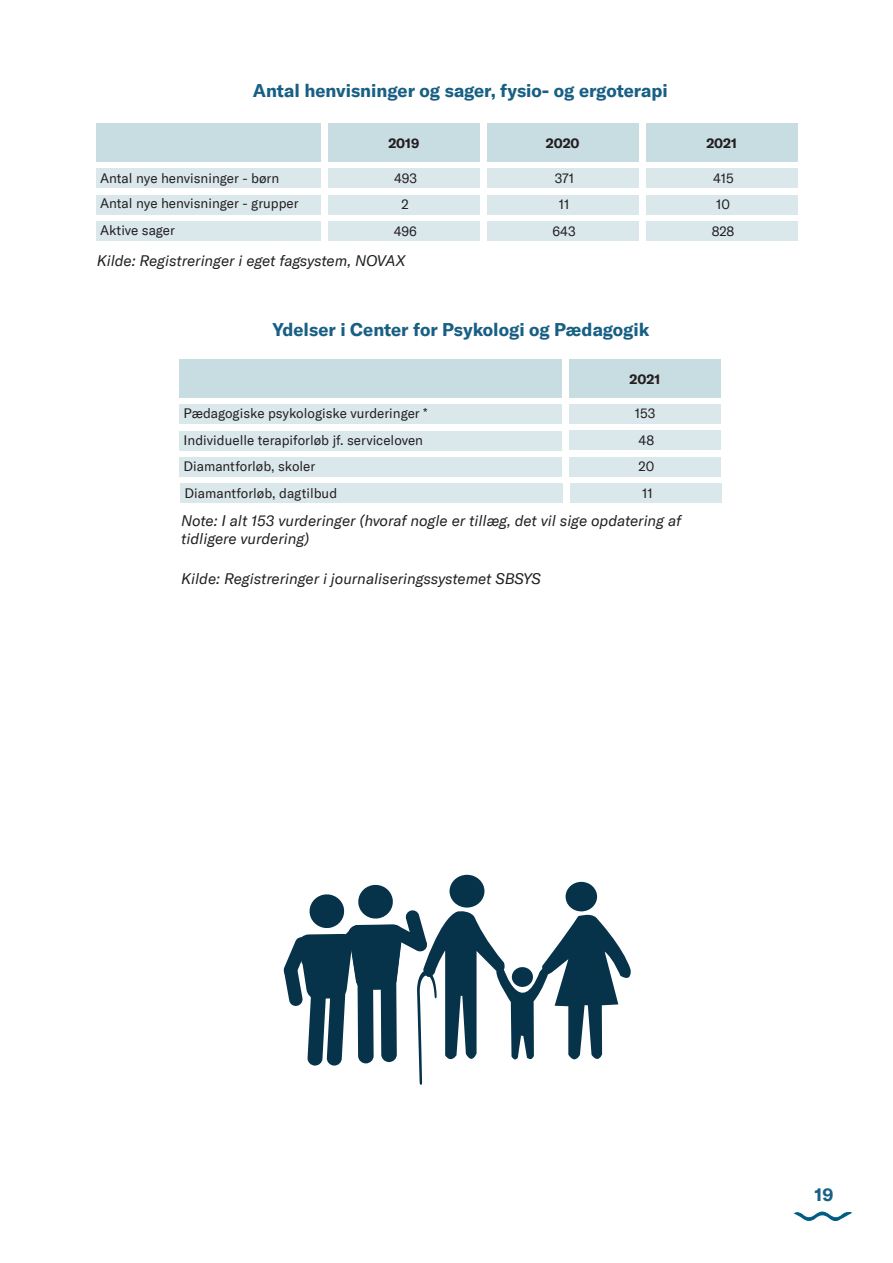
<style>
.page{position:relative;width:893px;height:1263px;background:#fff}
.page>*{position:absolute;margin:0;border:0;box-sizing:border-box;transform-origin:0 0}
.t1{font:700 18px "GT America";color:#185f84}
.t2{font:italic 15px "GT America";color:#231f20}
.t3{font:13.5px "GT America";color:#231f20}
.t4{font:700 13.5px "GT America";color:#231f20}
</style>
<div class="page">
<svg style="left:794px;top:1211px;width:58px;height:10px"></svg>
<div style="left:96px;top:123px;width:225px;height:39px;background:#c8dde2"></div>
<div style="left:328px;top:123px;width:151px;height:39px;background:#c8dde2"></div>
<div style="left:96px;top:168px;width:225px;height:20px;background:#dae8ec"></div>
<div style="left:96px;top:195px;width:225px;height:19px;background:#dae8ec"></div>
<div style="left:96px;top:221px;width:225px;height:20px;background:#dae8ec"></div>
<div style="left:328px;top:168px;width:151px;height:20px;background:#dae8ec"></div>
<div style="left:328px;top:195px;width:151px;height:19px;background:#dae8ec"></div>
<div style="left:328px;top:221px;width:151px;height:20px;background:#dae8ec"></div>
<div style="left:487px;top:123px;width:151px;height:39px;background:#c8dde2"></div>
<div style="left:487px;top:168px;width:151px;height:20px;background:#dae8ec"></div>
<div style="left:487px;top:195px;width:151px;height:19px;background:#dae8ec"></div>
<div style="left:487px;top:221px;width:151px;height:20px;background:#dae8ec"></div>
<div style="left:646px;top:123px;width:151px;height:39px;background:#c8dde2"></div>
<div style="left:646px;top:168px;width:151px;height:20px;background:#dae8ec"></div>
<div style="left:646px;top:195px;width:151px;height:19px;background:#dae8ec"></div>
<div style="left:646px;top:221px;width:151px;height:20px;background:#dae8ec"></div>
<div style="left:179px;top:359px;width:383px;height:39px;background:#c8dde2"></div>
<div style="left:570px;top:359px;width:151px;height:38px;background:#c8dde2"></div>
<div style="left:179px;top:404px;width:383px;height:20px;background:#dae8ec"></div>
<div style="left:179px;top:431px;width:383px;height:19px;background:#dae8ec"></div>
<div style="left:179px;top:457px;width:383px;height:20px;background:#dae8ec"></div>
<div style="left:570px;top:404px;width:151px;height:20px;background:#dae8ec"></div>
<div style="left:570px;top:430px;width:151px;height:20px;background:#dae8ec"></div>
<div style="left:570px;top:457px;width:151px;height:19px;background:#dae8ec"></div>
<div style="left:180px;top:483px;width:383px;height:20px;background:#dae8ec"></div>
<div style="left:571px;top:483px;width:151px;height:20px;background:#dae8ec"></div>
<svg style="left:283px;top:875px;width:348px;height:210px"></svg>
<p class="t1" style="left:253px;top:79px;width:416px">Antal henvisninger og sager, fysio- og ergoterapi</p>
<p class="t3" style="left:100px;top:170px;width:181px">Antal nye henvisninger - børn</p>
<p class="t3" style="left:100px;top:196px;width:200px">Antal nye henvisninger - grupper</p>
<p class="t3" style="left:100px;top:222px;width:76px">Aktive sager</p>
<p class="t4" style="left:388px;top:135px;width:32px">2019</p>
<p class="t3" style="left:394px;top:170px;width:25px">493</p>
<p class="t3" style="left:402px;top:197px;width:9px">2</p>
<p class="t3" style="left:394px;top:223px;width:25px">496</p>
<p class="t2" style="left:97px;top:252px;width:310px">Kilde: Registreringer i eget fagsystem, NOVAX</p>
<p class="t4" style="left:546px;top:135px;width:35px">2020</p>
<p class="t3" style="left:555px;top:170px;width:21px">371</p>
<p class="t3" style="left:559px;top:197px;width:12px">11</p>
<p class="t3" style="left:553px;top:223px;width:25px">643</p>
<p class="t1" style="left:273px;top:318px;width:378px">Ydelser i Center for Psykologi og Pædagogik</p>
<p class="t3" style="left:184px;top:405px;width:246px">Pædagogiske psykologiske vurderinger *</p>
<p class="t3" style="left:184px;top:432px;width:241px">Individuelle terapiforløb jf. serviceloven</p>
<p class="t3" style="left:184px;top:459px;width:133px">Diamantforløb, skoler</p>
<p class="t4" style="left:630px;top:371px;width:32px">2021</p>
<p class="t3" style="left:635px;top:405px;width:22px">153</p>
<p class="t3" style="left:639px;top:432px;width:17px">48</p>
<p class="t3" style="left:639px;top:459px;width:17px">20</p>
<p class="t3" style="left:185px;top:485px;width:154px">Diamantforløb, dagtilbud</p>
<p class="t3" style="left:642px;top:485px;width:12px">11</p>
<p class="t2" style="left:181px;top:511px;width:502px">Note: I alt 153 vurderinger (hvoraf nogle er tillæg, det vil sige opdatering af</p>
<p class="t2" style="left:181px;top:529px;width:130px">tidligere vurdering)</p>
<p class="t2" style="left:181px;top:570px;width:361px">Kilde: Registreringer i journaliseringssystemet SBSYS</p>
<p class="t4" style="left:706px;top:135px;width:32px">2021</p>
<p class="t3" style="left:713px;top:170px;width:22px">415</p>
<p class="t3" style="left:716px;top:197px;width:15px">10</p>
<p class="t3" style="left:712px;top:223px;width:24px">828</p>
<p class="t1" style="left:814px;top:1183px;width:20px">19</p>
</div>
